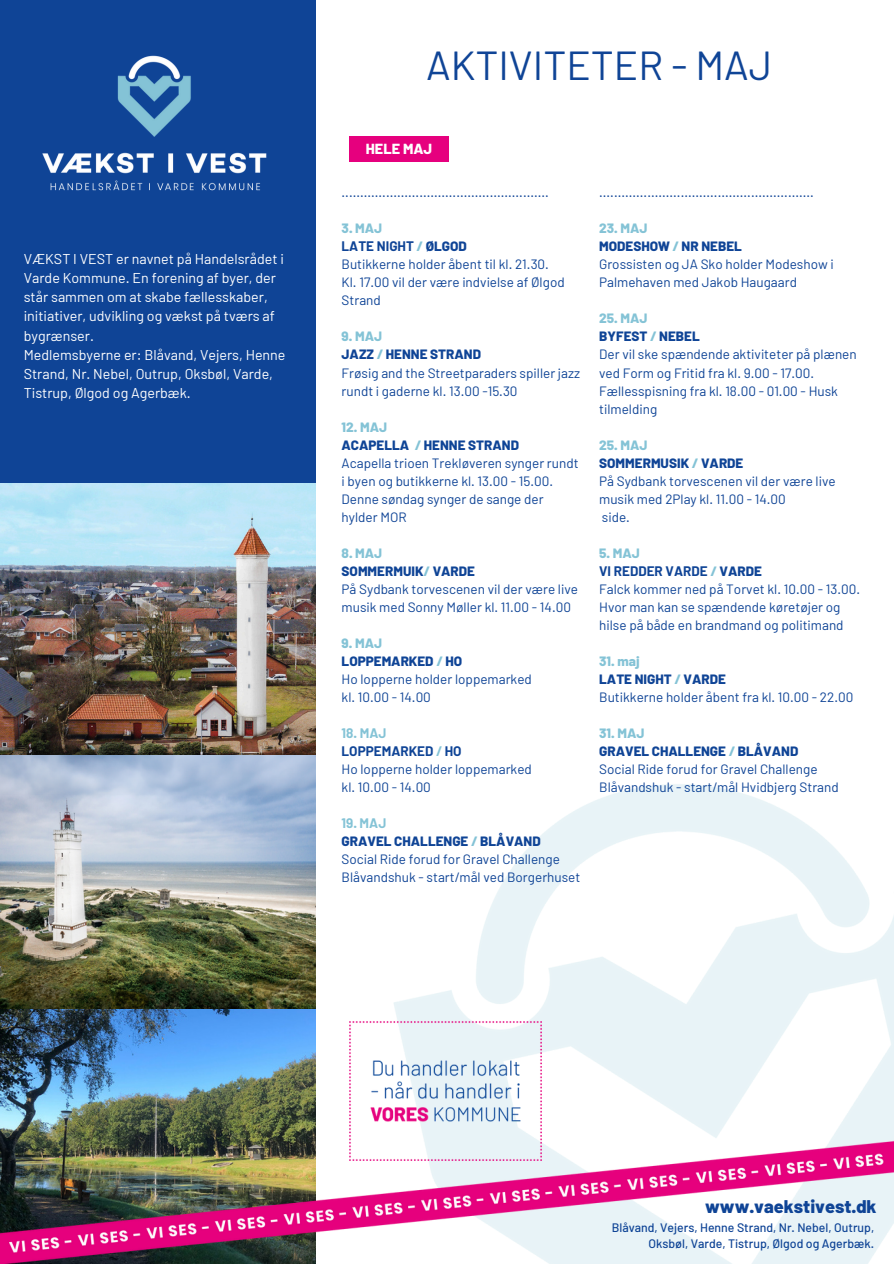
<style>
.page{position:relative;width:894px;height:1264px;background:#fff}
.page>*{position:absolute;margin:0;border:0;box-sizing:border-box;transform-origin:0 0}
.t1{font:40.5px "Barlow";color:#0f4496}
.t2{font:800 18.3px "Barlow";color:#0f4496}
.t3{font:800 14.55px "Barlow";color:#fff}
.t4{font:14.25px/19.2px "Barlow";color:#fff}
.t5{font:13.5px/18px "Barlow";color:#0f4496}
.t6{font:800 13.5px "Barlow";color:#84c3d6}
.t7{font:500 12.3px "Barlow";color:#0f4496}
.s1{font-weight:800;color:#84c3d6}
.s2{font-weight:700}
.s3{font-weight:800}
.s4{font-weight:700;color:#84c3d6}
</style>
<div class="page">
<img style="left:315px;top:327px;width:578px;height:813px">
<img style="left:0;top:482px;width:315px;height:658px">
<div style="left:0;top:0;width:315px;height:482px;background:#0f4496"></div>
<img style="left:42px;top:55px;width:225px;height:136px">
<img style="left:0;top:1140px;width:893px;height:123px">
<div style="left:349px;top:136px;width:99px;height:26px;background:#e6007e"></div>
<img style="left:349px;top:1021px;width:192px;height:139px">
<h3 class="t4" style="left:24px;top:249px;width:263px">VÆKST I VEST er navnet på Handelsrådet i Varde Kommune. En forening af byer, der står sammen om at skabe fællesskaber, initiativer, udvikling og vækst på tværs af bygrænser.<br>Medlemsbyerne er: Blåvand, Vejers, Henne Strand, Nr. Nebel, Outrup, Oksbøl, Varde, Tistrup, Ølgod og Agerbæk.</h3>
<p class="t1" style="left:426px;top:39px;width:347px">AKTIVITETER - MAJ</p>
<h3 class="t3" style="left:366px;top:140px;width:68px">HELE MAJ</h3>
<h3 class="t5" style="left:341px;top:183px;width:209px">........................................................</h3>
<h3 class="t5" style="left:341px;top:219px;width:224px"><span class="s1">3. MAJ<br></span><span class="s2">LATE NIGHT</span> <span class="s1">/</span> <span class="s3">ØLGOD<br></span>Butikkerne holder åbent til kl. 21.30.<br>Kl. 17.00 vil der være indvielse af Ølgod<br>Strand</h3>
<h3 class="t5" style="left:341px;top:327px;width:240px"><span class="s1">9. MAJ<br></span><span class="s3">JAZZ</span> <span class="s1">/</span> <span class="s3">HENNE STRAND<br></span>Frøsig and the Streetparaders spiller jazz rundt i gaderne kl. 13.00 -15.30</h3>
<h3 class="t6" style="left:341px;top:418px;width:47px">12. MAJ</h3>
<p class="t5" style="left:341px;top:435px;width:238px"><span class="s3">ACAPELLA</span> <span class="s1">/</span> <span class="s3">HENNE STRAND<br></span>Acapella trioen Trekløveren synger rundt i byen og butikkerne kl. 13.00 - 15.00.<br>Denne søndag synger de sange der hylder MOR</p>
<p class="t5" style="left:341px;top:543px;width:238px"><span class="s1">8. MAJ<br></span><span class="s3">SOMMERMUIK</span><span class="s1">/</span> <span class="s3">VARDE<br></span>På Sydbank torvescenen vil der være live musik med Sonny Møller kl. 11.00 - 14.00</p>
<p class="t5" style="left:341px;top:633px;width:192px"><span class="s1">9. MAJ<br></span><span class="s3">LOPPEMARKED</span> <span class="s1">/</span> <span class="s3">HO<br></span>Ho lopperne holder loppemarked</p>
<p class="t5" style="left:341px;top:687px;width:91px">kl. 10.00 - 14.00</p>
<p class="t5" style="left:341px;top:723px;width:192px"><span class="s4">18. MAJ<br></span><span class="s2">LOPPEMARKED</span> <span class="s4">/</span> <span class="s2">HO<br></span>Ho lopperne holder loppemarked</p>
<p class="t5" style="left:341px;top:777px;width:91px">kl. 10.00 - 14.00</p>
<p class="t5" style="left:341px;top:813px;width:240px"><span class="s4">19. MAJ<br></span><span class="s3">GRAVEL CHALLENGE</span> <span class="s1">/</span> <span class="s3">BLÅVAND<br></span>Social Ride forud for Gravel Challenge<br>Blåvandshuk - start/mål ved Borgerhuset</p>
<p class="t5" style="left:599px;top:183px;width:216px">..........................................................</p>
<p class="t5" style="left:599px;top:219px;width:236px"><span class="s1">23. MAJ<br></span><span class="s3">MODESHOW</span> <span class="s1">/</span> <span class="s3">NR NEBEL<br></span>Grossisten og JA Sko holder Modeshow i<br>Palmehaven med Jakob Haugaard</p>
<p class="t5" style="left:599px;top:309px;width:259px"><span class="s1">25. MAJ<br></span><span class="s3">BYFEST</span> <span class="s1">/</span> <span class="s3">NEBEL<br></span>Der vil ske spændende aktiviteter på plænen ved Form og Fritid fra kl. 9.00 - 17.00.<br>Fællesspisning fra kl. 18.00 - 01.00 - Husk tilmelding</p>
<p class="t5" style="left:599px;top:435px;width:238px"><span class="s1">25. MAJ<br></span><span class="s3">SOMMERMUSIK</span> <span class="s1">/</span> <span class="s3">VARDE<br></span>På Sydbank torvescenen vil der være live musik med 2Play kl. 11.00 - 14.00<br>side.</p>
<p class="t5" style="left:599px;top:543px;width:262px"><span class="s1">5. MAJ<br></span><span class="s2">VI REDDER VARDE</span> <span class="s1">/</span> <span class="s3">VARDE<br></span>Falck kommer ned på Torvet kl. 10.00 - 13.00.<br>Hvor man kan se spændende køretøjer og hilse på både en brandmand og politimand</p>
<p class="t5" style="left:599px;top:651px;width:255px"><span class="s1">31. maj<br></span><span class="s3">LATE NIGHT</span> <span class="s1">/</span> <span class="s3">VARDE<br></span>Butikkerne holder åbent fra kl. 10.00 - 22.00</p>
<p class="t5" style="left:599px;top:723px;width:241px"><span class="s1">31. MAJ<br></span><span class="s3">GRAVEL CHALLENGE</span> <span class="s1">/</span> <span class="s3">BLÅVAND<br></span>Social Ride forud for Gravel Challenge<br>Blåvandshuk - start/mål Hvidbjerg Strand</p>
<p class="t2" style="left:705px;top:1194px;width:173px">www.vaekstivest.dk</p>
<p class="t7" style="left:611px;top:1219px;width:264px">Blåvand, Vejers, Henne Strand, Nr. Nebel, Outrup,</p>
<p class="t7" style="left:648px;top:1235px;width:227px">Oksbøl, Varde, Tistrup, Ølgod og Agerbæk.</p>
</div>
